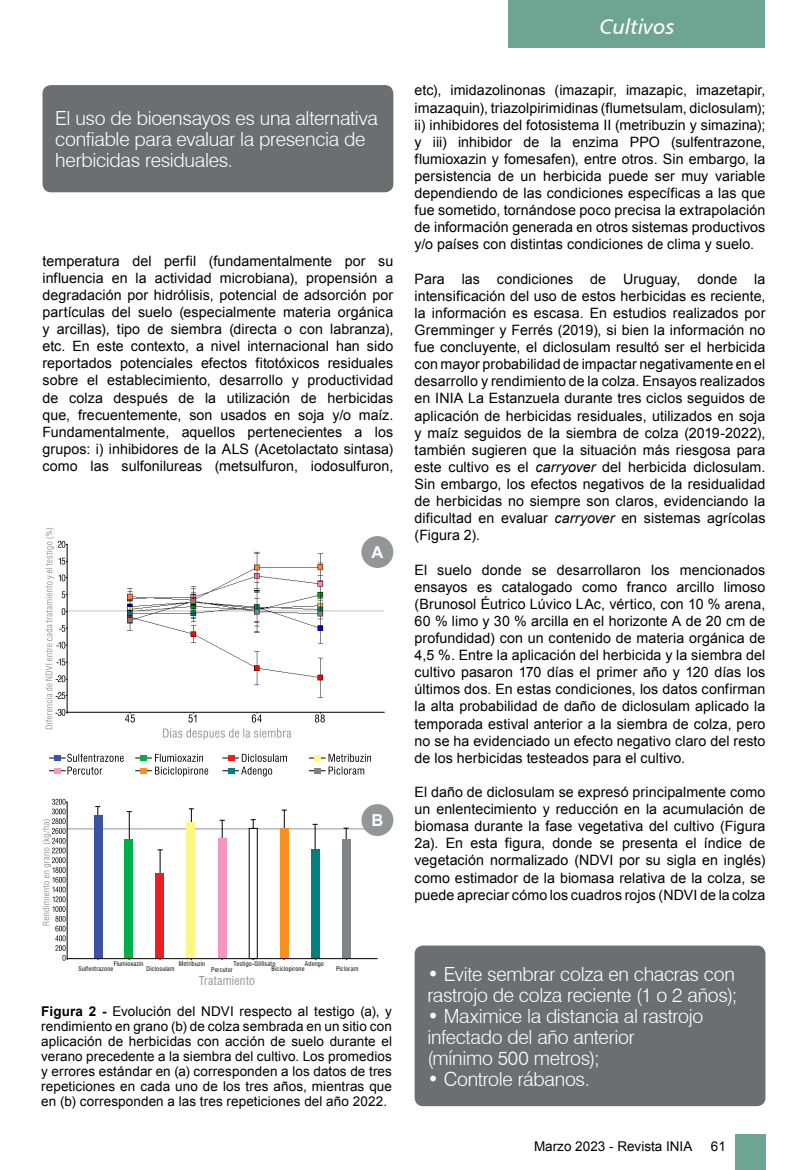
<style>
.page{position:relative;width:808px;height:1170px;background:#fff}
.page>*{position:absolute;margin:0;border:0;box-sizing:border-box;transform-origin:0 0}
.t1{font:21px "Humanist 777 BT Italic B";color:#fff}
.t2{font:300 19.5px/21px "Swiss 721 BT";letter-spacing:-.015em;color:#fff}
.t3{font:700 16.5px "Arial";color:#fff}
.t4{font:14.25px/17.1px "Arial";letter-spacing:.005em;color:#000;text-align:justify}
.t5{font:13.5px/15px "Arial";letter-spacing:.005em;color:#000;text-align:justify}
.t6{font:condensed 12px "Swiss 721 BT";letter-spacing:.02em;color:#939598}
.t7{font:condensed 6.3px "Swiss 721 BT";letter-spacing:.03em;color:#000}
.s1{font-style:italic}
.s2{font-weight:700}
</style>
<div class="page">
<div style="left:508px;top:0;width:257px;height:47px;background:#6ea592"></div>
<div style="left:734px;top:1134px;width:31px;height:35px;background:#6ea592"></div>
<div style="left:43px;top:85px;width:350px;height:107px;background:#6d6e71;border-radius:9px"></div>
<div style="left:415px;top:945px;width:350px;height:161px;background:#6d6e71;border-radius:9px"></div>
<svg style="left:163px;top:728px;width:128px;height:11px"></svg>
<svg style="left:68px;top:551px;width:317px;height:162px"></svg>
<svg style="left:68px;top:804px;width:310px;height:155px"></svg>
<svg style="left:42px;top:798px;width:26px;height:162px"></svg>
<svg style="left:188px;top:712px;width:8px;height:10px"></svg>
<svg style="left:125px;top:712px;width:10px;height:10px"></svg>
<svg style="left:252px;top:712px;width:10px;height:10px"></svg>
<svg style="left:315px;top:712px;width:10px;height:10px"></svg>
<svg style="left:46px;top:528px;width:22px;height:201px"></svg>
<svg style="left:309px;top:753px;width:62px;height:21px"></svg>
<svg style="left:49px;top:753px;width:75px;height:21px"></svg>
<svg style="left:135px;top:753px;width:73px;height:23px"></svg>
<svg style="left:222px;top:753px;width:65px;height:23px"></svg>
<div style="left:314px;top:755px;width:7px;height:6px;background:#fff684"></div>
<div style="left:314px;top:767px;width:7px;height:6px;background:#808285"></div>
<div style="left:361px;top:536px;width:32px;height:32px;background:#939598;border-radius:50%"></div>
<div style="left:361px;top:804px;width:32px;height:32px;background:#939598;border-radius:50%"></div>
<h2 class="t2" style="left:55px;top:107px;width:324px">El uso de bioensayos es una alternativa confiable para evaluar la presencia de herbicidas residuales.</h2>
<p class="t4" style="left:43px;top:252px;width:352px">temperatura del perfil (fundamentalmente por su influencia en la actividad microbiana), propensión a degradación por hidrólisis, potencial de adsorción por partículas del suelo (especialmente materia orgánica y arcillas), tipo de siembra (directa o con labranza), etc. En este contexto, a nivel internacional han sido reportados potenciales efectos fitotóxicos residuales sobre el establecimiento, desarrollo y productividad de colza después de la utilización de herbicidas que, frecuentemente, son usados en soja y/o maíz.<br>Fundamentalmente, aquellos pertenecientes a los grupos: i) inhibidores de la ALS (Acetolactato sintasa) como las sulfonilureas (metsulfuron, iodosulfuron,</p>
<p class="t3" style="left:371px;top:541px;width:13px">A</p>
<p class="t3" style="left:371px;top:809px;width:13px">B</p>
<h1 class="t1" style="left:600px;top:13px;width:76px">Cultivos</h1>
<p class="t4" style="left:415px;top:82px;width:352px">etc), imidazolinonas (imazapir, imazapic, imazetapir, imazaquin), triazolpirimidinas (flumetsulam, diclosulam); ii) inhibidores del fotosistema II (metribuzin y simazina); y iii) inhibidor de la enzima PPO (sulfentrazone, flumioxazin y fomesafen), entre otros. Sin embargo, la persistencia de un herbicida puede ser muy variable dependiendo de las condiciones específicas a las que fue sometido, tornándose poco precisa la extrapolación de información generada en otros sistemas productivos y/o países con distintas condiciones de clima y suelo.</p>
<p class="t4" style="left:415px;top:270px;width:352px">Para las condiciones de Uruguay, donde la intensificación del uso de estos herbicidas es reciente, la información es escasa. En estudios realizados por Gremminger y Ferrés (2019), si bien la información no fue concluyente, el diclosulam resultó ser el herbicida con mayor probabilidad de impactar negativamente en el desarrollo y rendimiento de la colza. Ensayos realizados en INIA La Estanzuela durante tres ciclos seguidos de aplicación de herbicidas residuales, utilizados en soja y maíz seguidos de la siembra de colza (2019-2022), también sugieren que la situación más riesgosa para este cultivo es el <span class="s1">carryover</span> del herbicida diclosulam.<br>Sin embargo, los efectos negativos de la residualidad de herbicidas no siempre son claros, evidenciando la dificultad en evaluar <span class="s1">carryover</span> en sistemas agrícolas (Figura 2).</p>
<p class="t4" style="left:415px;top:561px;width:352px">El suelo donde se desarrollaron los mencionados ensayos es catalogado como franco arcillo limoso (Brunosol Éutrico Lúvico LAc, vértico, con 10 % arena, 60 % limo y 30 % arcilla en el horizonte A de 20 cm de profundidad) con un contenido de materia orgánica de 4,5 %. Entre la aplicación del herbicida y la siembra del cultivo pasaron 170 días el primer año y 120 días los últimos dos. En estas condiciones, los datos confirman la alta probabilidad de daño de diclosulam aplicado la temporada estival anterior a la siembra de colza, pero no se ha evidenciado un efecto negativo claro del resto de los herbicidas testeados para el cultivo.</p>
<p class="t4" style="left:415px;top:783px;width:352px">El daño de diclosulam se expresó principalmente como un enlentecimiento y reducción en la acumulación de biomasa durante la fase vegetativa del cultivo (Figura 2a). En esta figura, donde se presenta el índice de vegetación normalizado (NDVI por su sigla en inglés) como estimador de la biomasa relativa de la colza, se puede apreciar cómo los cuadros rojos (NDVI de la colza</p>
<p class="t7" style="left:179px;top:959px;width:28px">Metribuzin</p>
<p class="t7" style="left:234px;top:959px;width:43px">Testigo-Glifisato</p>
<p class="t7" style="left:114px;top:959px;width:31px">Flumioxazin</p>
<p class="t7" style="left:305px;top:959px;width:21px">Adengo</p>
<p class="t7" style="left:79px;top:965px;width:36px">Sulfentrazone</p>
<p class="t7" style="left:146px;top:965px;width:30px">Diclosulam</p>
<p class="t7" style="left:211px;top:965px;width:23px">Percutor</p>
<p class="t7" style="left:272px;top:965px;width:34px">Biciclopirone</p>
<p class="t7" style="left:336px;top:965px;width:24px">Picloram</p>
<p class="t6" style="left:199px;top:973px;width:58px">Tratamiento</p>
<p class="t5" style="left:41px;top:1003px;width:352px"><span class="s2">Figura 2 -</span> Evolución del NDVI respecto al testigo (a), y rendimiento en grano (b) de colza sembrada en un sitio con aplicación de herbicidas con acción de suelo durante el verano precedente a la siembra del cultivo. Los promedios y errores estándar en (a) corresponden a los datos de tres repeticiones en cada uno de los tres años, mientras que en (b) corresponden a las tres repeticiones del año 2022.</p>
<h2 class="t2" style="left:427px;top:963px;width:312px">• Evite sembrar colza en chacras con rastrojo de colza reciente (1 o 2 años);</h2>
<h2 class="t2" style="left:427px;top:1005px;width:277px">• Maximice la distancia al rastrojo infectado del año anterior (mínimo 500 metros);</h2>
<h2 class="t2" style="left:427px;top:1068px;width:164px">• Controle rábanos.</h2>
<p class="t5" style="left:534px;top:1139px;width:160px">Marzo 2023 - Revista INIA</p>
<p class="t5" style="left:711px;top:1139px;width:17px">61</p>
</div>
